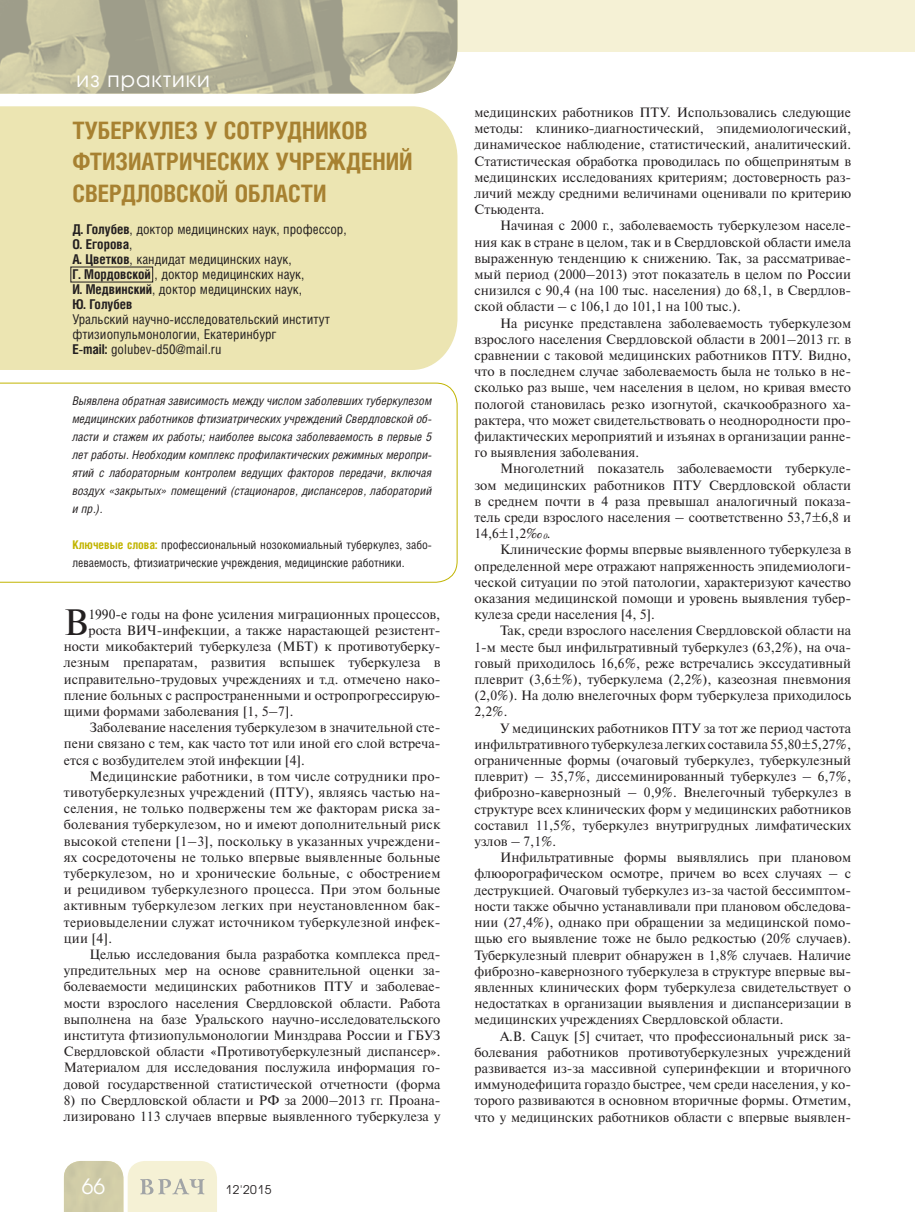
<style>
.page{position:relative;width:915px;height:1212px;background:#fff}
.page>*{position:absolute;margin:0;border:0;box-sizing:border-box;transform-origin:0 0}
.t1{font:36.6px "Newton C";color:#231f20}
.t2{font:700 24px/31.5px "Helios Cond";color:#a78131}
.t3{font:21px "Avant Garde Gothic C";letter-spacing:.05em;color:#fff}
.t4{font:13.5px/16.2px "Newton C";color:#231f20;text-align:justify}
.t5{font:13.5px/15px "Helios Cond";color:#231f20}
.t6{font:italic 12px/18px "Helios Cond";color:#231f20;text-align:justify}
.t7{font:12px/18px "Helios Cond";color:#231f20}
.t8{font:12px "Avant Garde Gothic C";letter-spacing:.05em;color:#231f20}
.s1{font-weight:700}
.s2{font-weight:700;color:#c1b400}
.s3{font-style:italic;font-size:7.8px}
</style>
<div class="page">
<div style="left:0;top:0;width:914px;height:51px;background:#f5f1d5"></div>
<svg style="left:64px;top:1161px;width:153px;height:51px;background:#e3e0c3"></svg>
<svg style="left:0;top:0;width:412px;height:94px;background:#bab79a"></svg>
<img style="left:412px;top:0;width:45px;height:94px">
<div style="left:0;top:106px;width:457px;height:264px;background:#ece5b2"></div>
<svg style="left:0;top:382px;width:457px;height:201px"></svg>
<h3 class="t3" style="left:77px;top:70px;width:135px">из практики</h3>
<h2 class="t2" style="left:72px;top:117px;width:342px">ТУБЕРКУЛЕЗ У СОТРУДНИКОВ<br>ФТИЗИАТРИЧЕСКИХ УЧРЕЖДЕНИЙ<br>СВЕРДЛОВСКОЙ ОБЛАСТИ</h2>
<p class="t5" style="left:72px;top:223px;width:276px"><span class="s1">Д. Голубев</span>, доктор медицинских наук, профессор,<br><span class="s1">О. Егорова</span>,<br><span class="s1">А. Цветков</span>, кандидат медицинских наук,<br><span class="s1">Г. Мордовской</span> , доктор медицинских наук,<br><span class="s1">И. Медвинский</span>, доктор медицинских наук,<br><span class="s1">Ю. Голубев</span></p>
<p class="t5" style="left:72px;top:313px;width:259px">Уральский научно-исследовательский институт фтизиопульмонологии, Екатеринбург<br><span class="s1">E-mail:</span> golubev-d50@mail.ru</p>
<p class="t6" style="left:72px;top:393px;width:361px">Выявлена обратная зависимость между числом заболевших туберкулезом медицинских работников фтизиатрических учреждений Свердловской об&shy;ласти и стажем их работы; наиболее высока заболеваемость в первые 5 лет работы. Необходим комплекс профилактических режимных меропри&shy;ятий с лабораторным контролем ведущих факторов передачи, включая воздух «закрытых» помещений (стационаров, диспансеров, лабораторий и пр.).</p>
<p class="t7" style="left:72px;top:537px;width:361px"><span class="s2">Ключевые слова:</span> профессиональный нозокомиальный туберкулез, забо&shy;леваемость, фтизиатрические учреждения, медицинские работники.</p>
<h1 class="t1" style="left:64px;top:609px;width:26px">В</h1>
<p class="t4" style="left:88px;top:607px;width:353px">1990-е годы на фоне усиления миграционных процессов,</p>
<p class="t4" style="left:88px;top:624px;width:353px">роста ВИЧ-инфекции, а также нарастающей резистент-</p>
<p class="t4" style="left:64px;top:640px;width:378px">ности микобактерий туберкулеза (МБТ) к противотуберку-</p>
<p class="t4" style="left:64px;top:656px;width:378px">лезным препаратам, развития вспышек туберкулеза в</p>
<p class="t4" style="left:64px;top:672px;width:378px">исправительно-трудовых учреждениях и т.д. отмечено нако-</p>
<p class="t4" style="left:64px;top:688px;width:378px">пление больных с распространенными и остропрогрессирую-</p>
<p class="t4" style="left:64px;top:705px;width:231px">щими формами заболевания [1, 5–7].</p>
<p class="t4" style="left:89px;top:721px;width:352px">Заболевание населения туберкулезом в значительной сте-</p>
<p class="t4" style="left:64px;top:737px;width:378px">пени связано с тем, как часто тот или иной его слой встреча-</p>
<p class="t4" style="left:64px;top:753px;width:242px">ется с возбудителем этой инфекции [4].</p>
<p class="t4" style="left:89px;top:769px;width:352px">Медицинские работники, в том числе сотрудники про-</p>
<p class="t4" style="left:64px;top:786px;width:378px">тивотуберкулезных учреждений (ПТУ), являясь частью на-</p>
<p class="t4" style="left:64px;top:802px;width:378px">селения, не только подвержены тем же факторам риска за-</p>
<p class="t4" style="left:64px;top:818px;width:378px">болевания туберкулезом, но и имеют дополнительный риск</p>
<p class="t4" style="left:64px;top:834px;width:378px">высокой степени [1–3], поскольку в указанных учреждени-</p>
<p class="t4" style="left:64px;top:850px;width:378px">ях сосредоточены не только впервые выявленные больные</p>
<p class="t4" style="left:64px;top:867px;width:378px">туберкулезом, но и хронические больные, с обострением</p>
<p class="t4" style="left:64px;top:883px;width:378px">и рецидивом туберкулезного процесса. При этом больные</p>
<p class="t4" style="left:64px;top:899px;width:378px">активным туберкулезом легких при неустановленном бак-</p>
<p class="t4" style="left:64px;top:915px;width:378px">териовыделении служат источником туберкулезной инфек-</p>
<p class="t4" style="left:64px;top:931px;width:50px">ции [4].</p>
<p class="t4" style="left:89px;top:948px;width:352px">Целью исследования была разработка комплекса пред-</p>
<p class="t4" style="left:64px;top:964px;width:378px">упредительных мер на основе сравнительной оценки за-</p>
<p class="t4" style="left:64px;top:980px;width:378px">болеваемости медицинских работников ПТУ и заболевае-</p>
<p class="t4" style="left:64px;top:996px;width:378px">мости взрослого населения Свердловской области. Работа</p>
<p class="t4" style="left:64px;top:1012px;width:378px">выполнена на базе Уральского научно-исследовательского</p>
<p class="t4" style="left:64px;top:1029px;width:378px">института фтизиопульмонологии Минздрава России и ГБУЗ</p>
<p class="t4" style="left:64px;top:1045px;width:378px">Свердловской области «Противотуберкулезный диспансер».</p>
<p class="t4" style="left:64px;top:1061px;width:378px">Материалом для исследования послужила информация го-</p>
<p class="t4" style="left:64px;top:1077px;width:378px">довой государственной статистической отчетности (форма</p>
<p class="t4" style="left:64px;top:1093px;width:378px">8) по Свердловской области и РФ за 2000–2013 гг. Проана&shy;лизировано 113 случаев впервые выявленного туберкулеза у</p>
<h3 class="t3" style="left:82px;top:1177px;width:25px">66</h3>
<p class="t8" style="left:225px;top:1184px;width:47px">12'2015</p>
<p class="t4" style="left:474px;top:106px;width:378px">медицинских работников ПТУ. Использовались следующие методы: клинико-диагностический, эпидемиологический, динамическое наблюдение, статистический, аналитический.<br>Статистическая обработка проводилась по общепринятым в медицинских исследованиях критериям; достоверность раз&shy;личий между средними величинами оценивали по критерию Стьюдента.</p>
<p class="t4" style="left:474px;top:219px;width:378px;text-indent:26px">Начиная с 2000 г., заболеваемость туберкулезом населе&shy;ния как в стране в целом, так и в Свердловской области имела выраженную тенденцию к снижению. Так, за рассматривае&shy;мый период (2000–2013) этот показатель в целом по России снизился с 90,4 (на 100 тыс. населения) до 68,1, в Свердлов&shy;ской области – с 106,1 до 101,1 на 100 тыс.).</p>
<p class="t4" style="left:474px;top:316px;width:378px;text-indent:26px">На рисунке представлена заболеваемость туберкулезом взрослого населения Свердловской области в 2001–2013 гг. в сравнении с таковой медицинских работников ПТУ. Видно, что в последнем случае заболеваемость была не только в не&shy;сколько раз выше, чем населения в целом, но кривая вместо пологой становилась резко изогнутой, скачкообразного ха&shy;рактера, что может свидетельствовать о неоднородности про&shy;филактических мероприятий и изъянах в организации ранне&shy;го выявления заболевания.</p>
<p class="t4" style="left:474px;top:462px;width:378px;text-indent:26px">Многолетний показатель заболеваемости туберкуле&shy;зом медицинских работников ПТУ Свердловской области в среднем почти в 4 раза превышал аналогичный показа&shy;тель среди взрослого населения – соответственно 53,7±6,8 и 14,6±1,2‰<span class="s3">0</span>.</p>
<p class="t4" style="left:474px;top:543px;width:378px;text-indent:26px">Клинические формы впервые выявленного туберкулеза в определенной мере отражают напряженность эпидемиологи&shy;ческой ситуации по этой патологии, характеризуют качество оказания медицинской помощи и уровень выявления тубер&shy;кулеза среди населения [4, 5].</p>
<p class="t4" style="left:474px;top:624px;width:378px;text-indent:26px">Так, среди взрослого населения Свердловской области на 1-м месте был инфильтративный туберкулез (63,2%), на оча&shy;говый приходилось 16,6%, реже встречались экссудативный плеврит (3,6±%), туберкулема (2,2%), казеозная пневмония (2,0%). На долю внелегочных форм туберкулеза приходилось 2,2%.</p>
<p class="t4" style="left:474px;top:721px;width:378px;text-indent:26px">У медицинских работников ПТУ за тот же период частота инфильтративного туберкулеза легких составила 55,80±5,27%, ограниченные формы (очаговый туберкулез, туберкулезный плеврит) – 35,7%, диссеминированный туберкулез – 6,7%, фиброзно-кавернозный – 0,9%. Внелегочный туберкулез в структуре всех клинических форм у медицинских работников составил 11,5%, туберкулез внутригрудных лимфатических узлов – 7,1%.</p>
<p class="t4" style="left:474px;top:851px;width:378px;text-indent:26px">Инфильтративные формы выявлялись при плановом флюорографическом осмотре, причем во всех случаях – с деструкцией. Очаговый туберкулез из-за частой бессимптом&shy;ности также обычно устанавливали при плановом обследова&shy;нии (27,4%), однако при обращении за медицинской помо&shy;щью его выявление тоже не было редкостью (20% случаев).<br>Туберкулезный плеврит обнаружен в 1,8% случаев. Наличие фиброзно-кавернозного туберкулеза в структуре впервые вы&shy;явленных клинических форм туберкулеза свидетельствует о недостатках в организации выявления и диспансеризации в медицинских учреждениях Свердловской области.</p>
<p class="t4" style="left:474px;top:1029px;width:378px;text-indent:26px">А.В. Сацук [5] считает, что профессиональный риск за&shy;болевания работников противотуберкулезных учреждений развивается из-за массивной суперинфекции и вторичного иммунодефицита гораздо быстрее, чем среди населения, у ко&shy;торого развиваются в основном вторичные формы. Отметим, что у медицинских работников области с впервые выявлен-</p>
</div>
